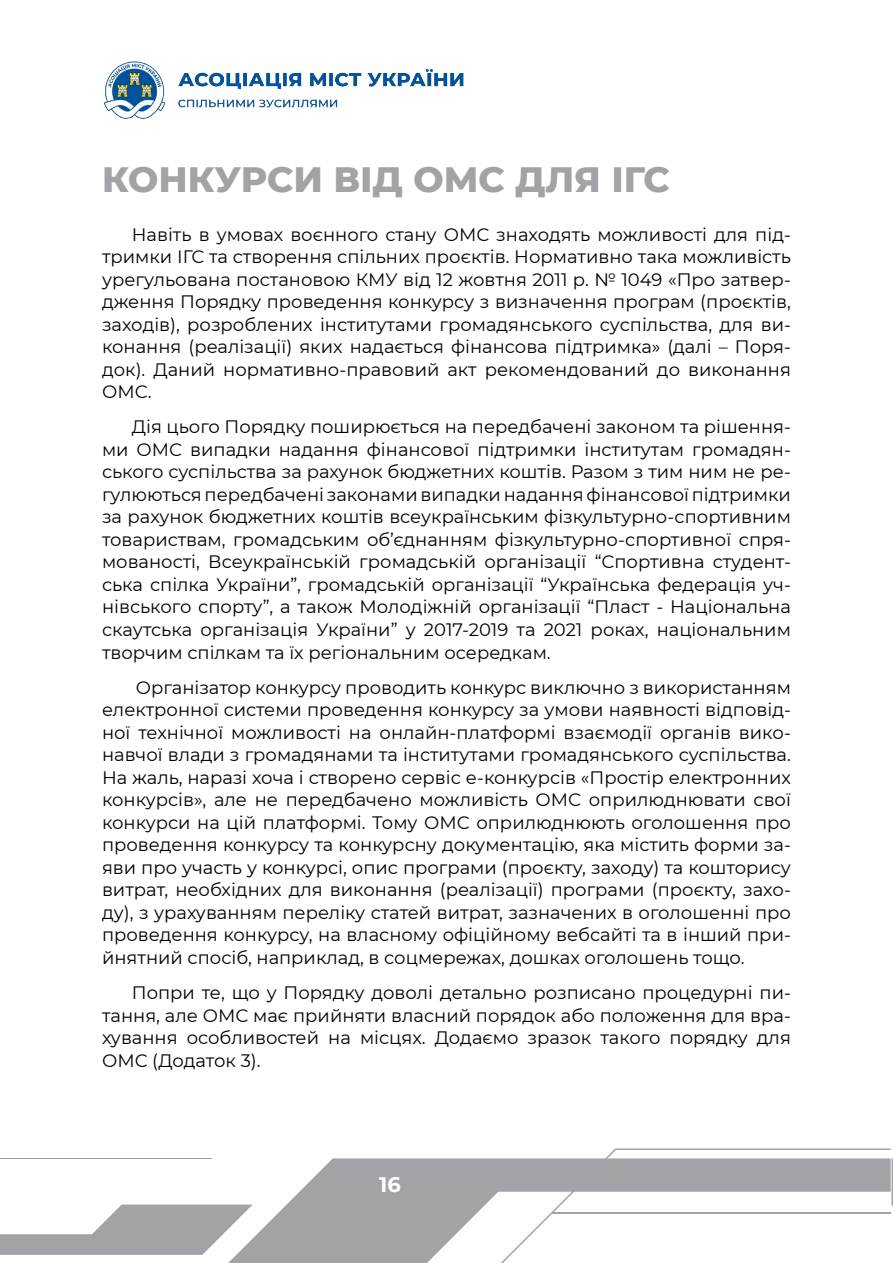
<style>
.page{position:relative;width:893px;height:1263px;background:#fff}
.page>*{position:absolute;margin:0;border:0;box-sizing:border-box;transform-origin:0 0}
.t1{font:800 36px "Montserrat";color:#a1a3a6}
.t2{font:700 21px "Montserrat";color:#fff}
.t3{font:18px/22.5px "Montserrat";color:#000;text-align:justify}
</style>
<div class="page">
<svg style="left:0;top:1148px;width:891px;height:115px"></svg>
<hr style="left:552px;top:1212px;width:339px;height:1px;background:#a1a3a6">
<hr style="left:0;top:1158px;width:212px;height:1px;background:#a1a3a6">
<svg style="left:891px;top:1158px;width:2px;height:48px"></svg>
<img style="left:103px;top:61px;width:361px;height:58px">
<h1 class="t1" style="left:102px;top:153px;width:569px">КОНКУРСИ ВІД ОМС ДЛЯ ІГС</h1>
<p class="t3" style="left:102px;top:222px;width:690px;text-indent:30px">Навіть в умовах воєнного стану ОМС знаходять можливості для під&shy;тримки ІГС та створення спільних проєктів. Нормативно така можливість урегульована постановою КМУ від 12 жовтня 2011 р. № 1049 «Про затвер&shy;дження Порядку проведення конкурсу з визначення програм (проєктів, заходів), розроблених інститутами громадянського суспільства, для ви&shy;конання (реалізації) яких надається фінансова підтримка» (далі – Поря&shy;док). Даний нормативно-правовий акт рекомендований до виконання ОМС.</p>
<p class="t3" style="left:102px;top:415px;width:690px;text-indent:30px">Дія цього Порядку поширюється на передбачені законом та рішення&shy;ми ОМС випадки надання фінансової підтримки інститутам громадян&shy;ського суспільства за рахунок бюджетних коштів. Разом з тим ним не ре&shy;гулюються передбачені законами випадки надання фінансової підтримки за рахунок бюджетних коштів всеукраїнським фізкультурно-спортивним товариствам, громадським об’єднанням фізкультурно-спортивної спря&shy;мованості, Всеукраїнській громадській організації “Спортивна студент&shy;ська спілка України”, громадській організації “Українська федерація уч&shy;нівського спорту”, а також Молодіжній організації “Пласт - Національна скаутська організація України” у 2017-2019 та 2021 роках, національним творчим спілкам та їх регіональним осередкам.</p>
<p class="t3" style="left:102px;top:675px;width:690px;text-indent:34px">Організатор конкурсу проводить конкурс виключно з використанням електронної системи проведення конкурсу за умови наявності відповід&shy;ної технічної можливості на онлайн-платформі взаємодії органів вико&shy;навчої влади з громадянами та інститутами громадянського суспільства.<br>На жаль, наразі хоча і створено сервіс е-конкурсів «Простір електронних конкурсів», але не передбачено можливість ОМС оприлюднювати свої конкурси на цій платформі. Тому ОМС оприлюднюють оголошення про проведення конкурсу та конкурсну документацію, яка містить форми за&shy;яви про участь у конкурсі, опис програми (проєкту, заходу) та кошторису витрат, необхідних для виконання (реалізації) програми (проєкту, захо&shy;ду), з урахуванням переліку статей витрат, зазначених в оголошенні про проведення конкурсу, на власному офіційному вебсайті та в інший при&shy;йнятний спосіб, наприклад, в соцмережах, дошках оголошень тощо.</p>
<p class="t3" style="left:102px;top:981px;width:690px;text-indent:30px">Попри те, що у Порядку доволі детально розписано процедурні пи&shy;тання, але ОМС має прийняти власний порядок або положення для вра&shy;хування особливостей на місцях. Додаємо зразок такого порядку для ОМС (Додаток 3).</p>
<p class="t2" style="left:379px;top:1170px;width:23px">16</p>
</div>
